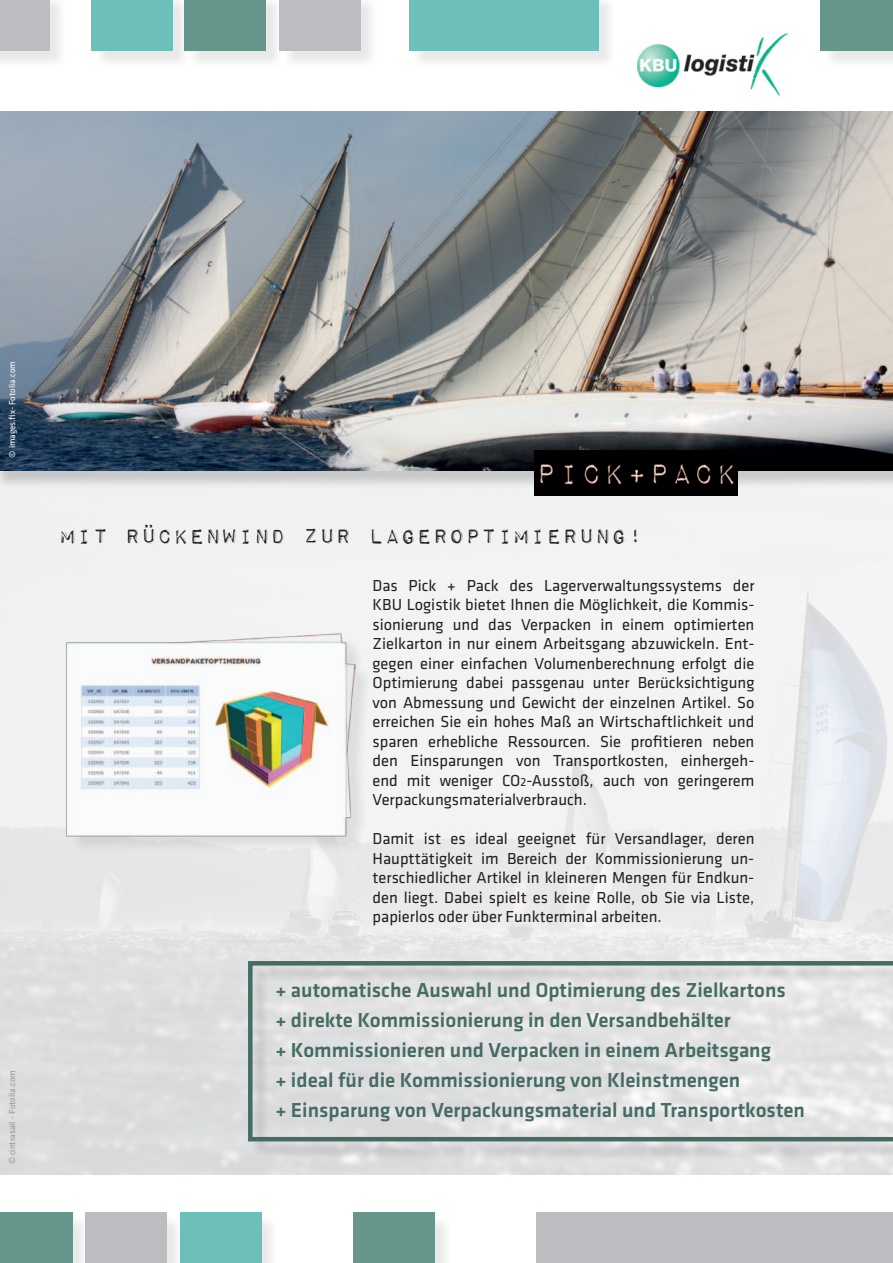
<style>
.page{position:relative;width:893px;height:1263px;background:#fff}
.page>*{position:absolute;margin:0;border:0;box-sizing:border-box;transform-origin:0 0}
.t1{font:27px "Impact Label Reversed";color:#231f20}
.t2{font:500 21px/30px "Klavika";color:#456b64}
.t3{font:16.5px/19.5px "Klavika";color:#231f20;text-align:justify}
.t4{font:9px "Klavika";color:#fff}
.t5{font:9px "Klavika";color:#939598}
.s1{font-size:12px}
</style>
<div class="page">
<img style="left:0;top:489px;width:893px;height:685px">
<div style="left:0;top:114px;width:893px;height:375px;background:#231f20;opacity:.2"></div>
<img style="left:0;top:112px;width:893px;height:358px">
<div style="left:0;top:1215px;width:893px;height:48px;background:#231f20;opacity:.1"></div>
<div style="left:180px;top:1212px;width:81px;height:51px;background:#6dc0b9"></div>
<div style="left:85px;top:1212px;width:81px;height:51px;background:#bcbdc0"></div>
<div style="left:353px;top:1212px;width:82px;height:51px;background:#65958b"></div>
<div style="left:0;top:1212px;width:73px;height:51px;background:#65958b"></div>
<div style="left:536px;top:1212px;width:357px;height:51px;background:#bcbdc0"></div>
<div style="left:0;top:0;width:893px;height:69px;background:#231f20;opacity:.1"></div>
<div style="left:409px;top:0;width:189px;height:51px;background:#6dc0b9"></div>
<div style="left:279px;top:0;width:82px;height:51px;background:#bcbdc0"></div>
<div style="left:820px;top:0;width:73px;height:51px;background:#65958b"></div>
<div style="left:184px;top:0;width:82px;height:51px;background:#65958b"></div>
<div style="left:91px;top:0;width:81px;height:51px;background:#6dc0b9"></div>
<div style="left:0;top:0;width:49px;height:51px;background:#bcbdc0"></div>
<div style="left:631px;top:21px;width:174px;height:82px;background:#fff"></div>
<img style="left:637px;top:32px;width:152px;height:64px">
<div style="left:250px;top:963px;width:643px;height:197px;background:#231f20;opacity:.2"></div>
<svg style="left:248px;top:961px;width:645px;height:180px;background:#d9dbdb"></svg>
<div style="left:69px;top:636px;width:304px;height:217px;background:#231f20;opacity:.1"></div>
<img style="left:66px;top:632px;width:290px;height:204px">
<img style="left:534px;top:451px;width:203px;height:44px">
<p class="t4" style="left:7px;top:457px;width:98px;rotate:-90deg">© images.fix- Fotolia.com</p>
<p class="t5" style="left:7px;top:1164px;width:96px;rotate:-90deg">© cintrasail - Fotolia.com</p>
<h1 class="t1" style="left:60px;top:523px;width:585px">MIT RÜCKENWIND ZUR LAGEROPTIMIERUNG!</h1>
<p class="t3" style="left:373px;top:576px;width:383px">Das Pick + Pack des Lagerverwaltungssystems der KBU Logistik bietet Ihnen die Möglichkeit, die Kommis&shy;sionierung und das Verpacken in einem optimierten Zielkarton in nur einem Arbeitsgang abzuwickeln. Ent&shy;gegen einer einfachen Volumenberechnung erfolgt die Optimierung dabei passgenau unter Berücksichtigung von Abmessung und Gewicht der einzelnen Artikel. So erreichen Sie ein hohes Maß an Wirtschaftlichkeit und sparen erhebliche Ressourcen. Sie profitieren neben den Einsparungen von Transportkosten, einhergeh&shy;end mit weniger CO<span class="s1">2</span>-Ausstoß, auch von geringerem Verpackungsmaterialverbrauch.</p>
<p class="t3" style="left:373px;top:829px;width:383px">Damit ist es ideal geeignet für Versandlager, deren Haupttätigkeit im Bereich der Kommissionierung un&shy;terschiedlicher Artikel in kleineren Mengen für Endkun&shy;den liegt. Dabei spielt es keine Rolle, ob Sie via Liste, papierlos oder über Funkterminal arbeiten.</p>
<p class="t2" style="left:275px;top:975px;width:531px">+ automatische Auswahl und Optimierung des Zielkartons<br>+ direkte Kommissionierung in den Versandbehälter<br>+ Kommissionieren und Verpacken in einem Arbeitsgang<br>+ ideal für die Kommissionierung von Kleinstmengen<br>+ Einsparung von Verpackungsmaterial und Transportkosten</p>
</div>
